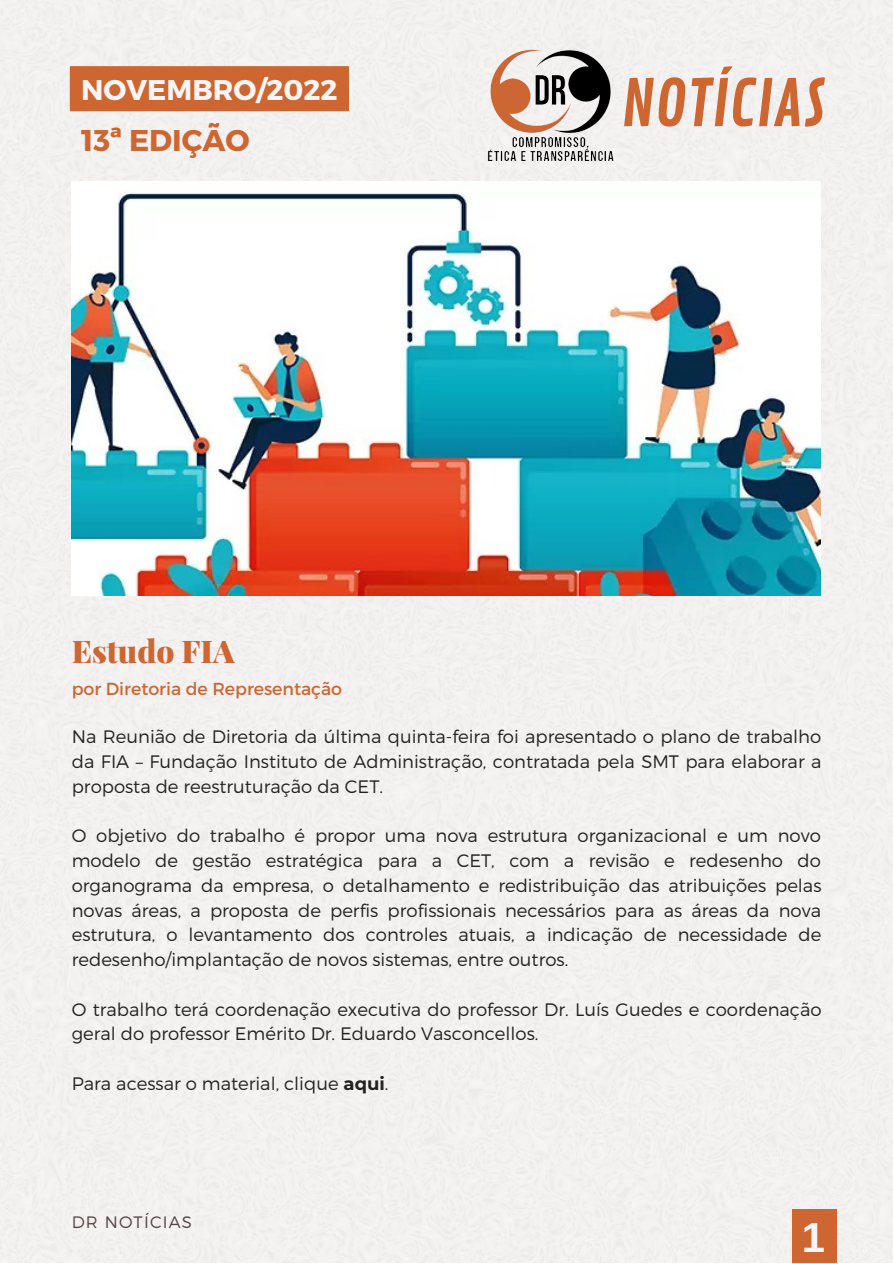
<style>
.page{position:relative;width:893px;height:1264px;background:#fff}
.page>*{position:absolute;margin:0;border:0;box-sizing:border-box;transform-origin:0 0}
.t1{font:63.45px "Contrail One";color:#ce6631}
.t2{font:700 42px "Arimo";color:#f8f5f5}
.t3{font:900 31.35px "Playfair Display";color:#ce6631}
.t4{font:700 30px "Montserrat";color:#ce6631}
.t5{font:700 28.5px "Montserrat";color:#f8f5f5}
.t6{font:300 18px/24.8px "Montserrat";color:#222;text-align:justify}
.t7{font:17.4px "Montserrat";color:#ce6631}
.t8{font:300 16.5px "Montserrat";letter-spacing:.07em;color:#544441}
.s1{font-weight:700}
</style>
<div class="page">
<div style="left:0;top:0;width:892px;height:1262px;background:#f3f0f0"></div>
<img style="left:464px;top:26px;width:172px;height:155px">
<div style="left:791px;top:1208px;width:45px;height:54px;background:#ce6631"></div>
<div style="left:70px;top:66px;width:279px;height:45px;background:#ce6631"></div>
<img style="left:72px;top:181px;width:748px;height:414px">
<h3 class="t5" style="left:81px;top:71px;width:258px">NOVEMBRO/2022</h3>
<h3 class="t4" style="left:81px;top:121px;width:170px">13ª EDIÇÃO</h3>
<h1 class="t1" style="left:620px;top:66px;width:206px">NOTÍCIAS</h1>
<h3 class="t3" style="left:72px;top:629px;width:164px">Estudo FIA</h3>
<p class="t7" style="left:72px;top:678px;width:272px">por Diretoria de Representação</p>
<p class="t6" style="left:72px;top:723px;width:751px">Na Reunião de Diretoria da última quinta-feira foi apresentado o plano de trabalho da FIA – Fundação Instituto de Administração, contratada pela SMT para elaborar a proposta de reestruturação da CET.</p>
<p class="t6" style="left:72px;top:822px;width:751px">O objetivo do trabalho é propor uma nova estrutura organizacional e um novo modelo de gestão estratégica para a CET, com a revisão e redesenho do organograma da empresa, o detalhamento e redistribuição das atribuições pelas novas áreas, a proposta de perfis profissionais necessários para as áreas da nova estrutura, o levantamento dos controles atuais, a indicação de necessidade de redesenho/implantação de novos sistemas, entre outros.</p>
<p class="t6" style="left:72px;top:995px;width:751px">O trabalho terá coordenação executiva do professor Dr. Luís Guedes e coordenação geral do professor Emérito Dr. Eduardo Vasconcellos.</p>
<p class="t6" style="left:72px;top:1070px;width:318px">Para acessar o material, clique <span class="s1">aqui</span>.</p>
<p class="t8" style="left:72px;top:1211px;width:121px">DR NOTÍCIAS</p>
<h2 class="t2" style="left:801px;top:1213px;width:25px">1</h2>
</div>
